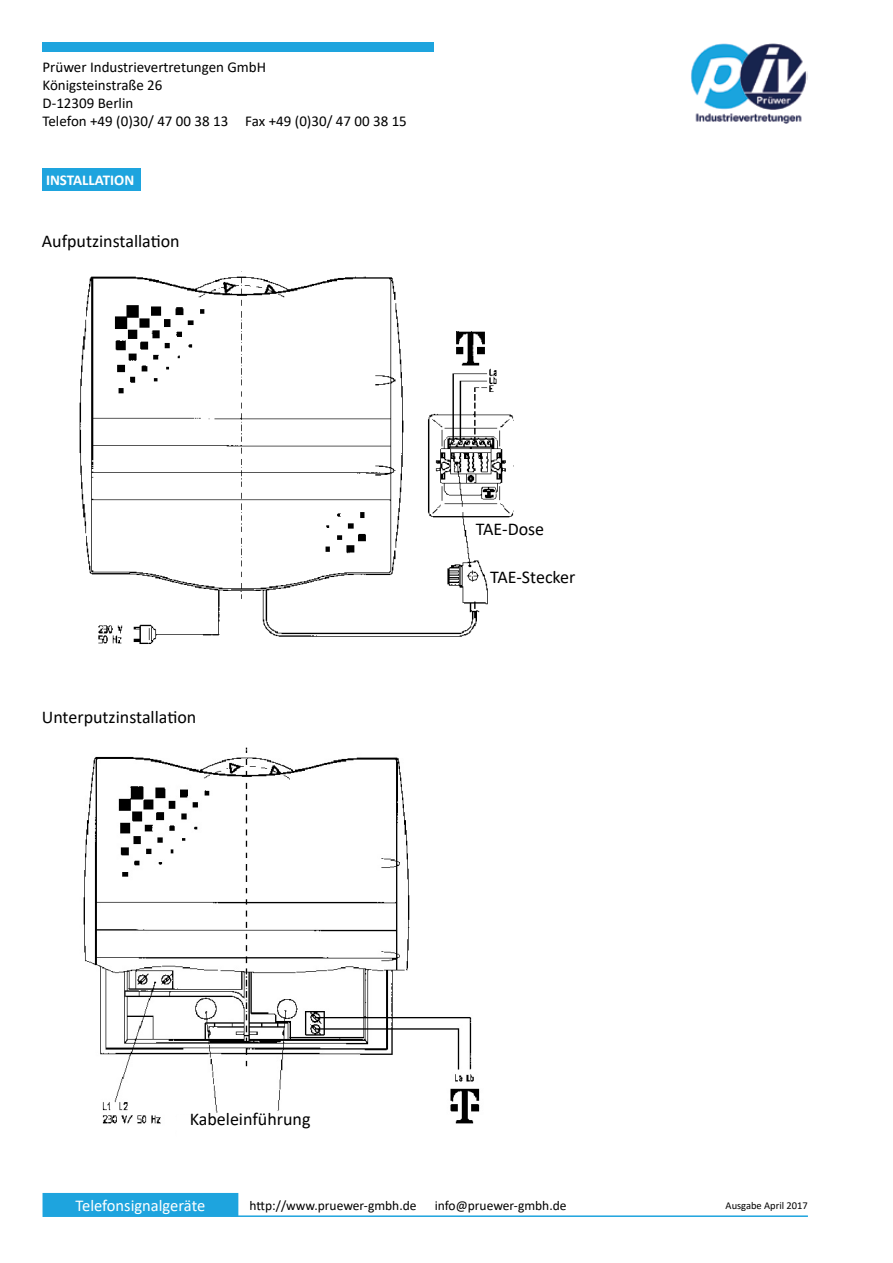
<style>
.page{position:relative;width:893px;height:1263px;background:#fff}
.page>*{position:absolute;margin:0;border:0;box-sizing:border-box;transform-origin:0 0}
.t1{font:18px "Calibri";color:#000}
.t2{font:16.5px "Calibri";color:#fff}
.t3{font:15px/18px "Calibri";color:#000}
.t4{font:700 15px "Calibri";color:#fff}
.t5{font:13.5px "Calibri";color:#000}
.t6{font:10.5px "Calibri";color:#000}
</style>
<div class="page">
<div style="left:43px;top:1193px;width:195px;height:24px;background:#1ea4de"></div>
<hr style="left:231px;top:1215px;width:577px;height:2px;background:#1ea4de">
<img style="left:691px;top:43px;width:117px;height:81px">
<div style="left:43px;top:43px;width:391px;height:9px;background:#1ea4de"></div>
<div style="left:42px;top:169px;width:98px;height:22px;background:#1ea4de"></div>
<img style="left:79px;top:276px;width:435px;height:368px">
<img style="left:83px;top:747px;width:397px;height:377px">
<div style="left:494px;top:559px;width:76px;height:52px;background:#fff"></div>
<div style="left:473px;top:521px;width:83px;height:32px;background:#fff"></div>
<div style="left:177px;top:1115px;width:144px;height:52px;background:#fff"></div>
<p class="t3" style="left:43px;top:57px;width:366px">Prüwer Industrievertretungen GmbH<br>Königsteinstraße 26<br>D-12309 Berlin<br>Telefon +49 (0)30/ 47 00 38 13 Fax +49 (0)30/ 47 00 38 15</p>
<p class="t4" style="left:46px;top:170px;width:90px">INSTALLATION</p>
<p class="t1" style="left:42px;top:228px;width:139px">Aufputzinstallation</p>
<p class="t1" style="left:42px;top:704px;width:156px">Unterputzinstallation</p>
<p class="t1" style="left:476px;top:516px;width:70px">TAE-Dose</p>
<p class="t1" style="left:490px;top:564px;width:87px">TAE-Stecker</p>
<p class="t1" style="left:190px;top:1106px;width:122px">Kabeleinführung</p>
<p class="t2" style="left:76px;top:1194px;width:131px">Telefonsignalgeräte</p>
<p class="t5" style="left:250px;top:1196px;width:169px">http://www.pruewer-gmbh.de</p>
<p class="t5" style="left:435px;top:1196px;width:133px">info@pruewer-gmbh.de</p>
<p class="t6" style="left:726px;top:1198px;width:84px">Ausgabe April 2017</p>
</div>
